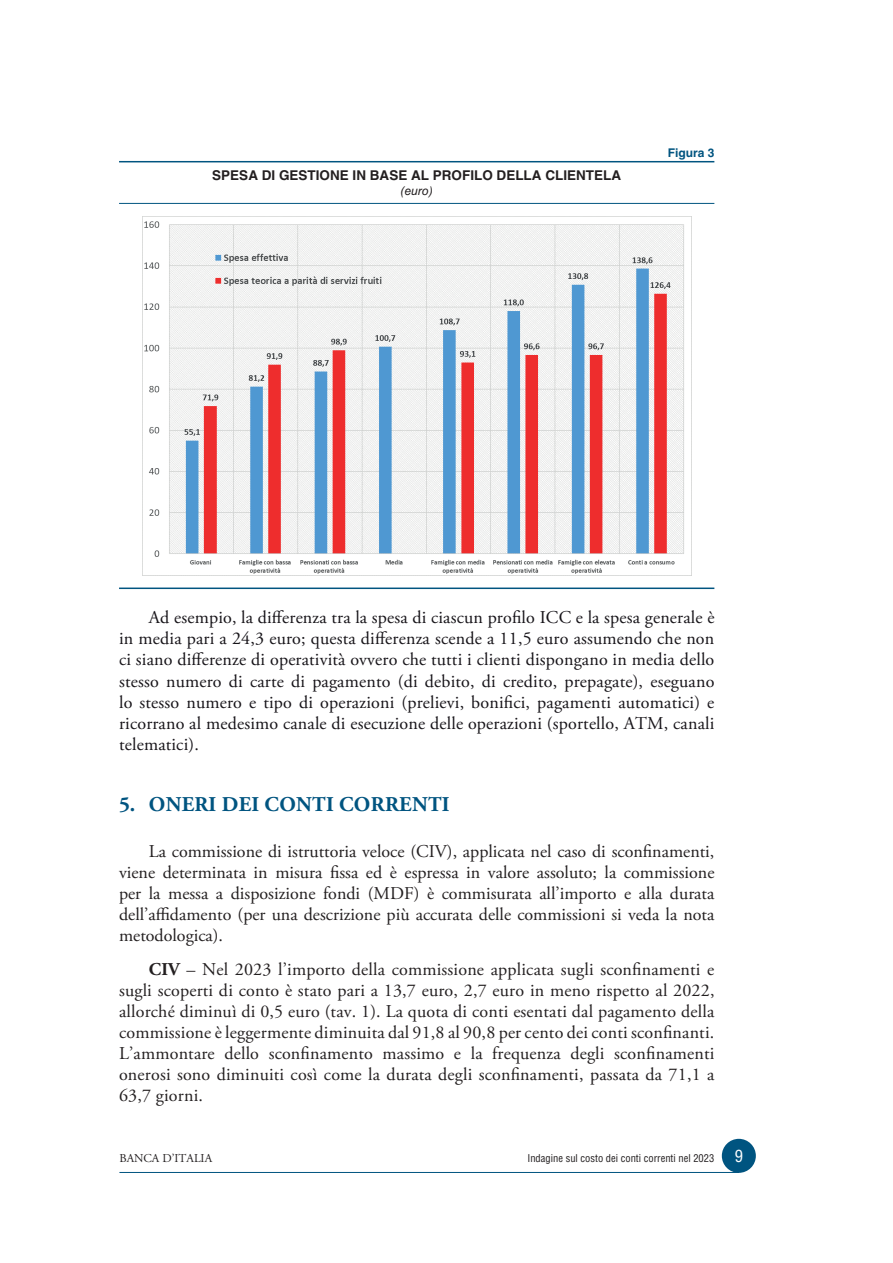
<style>
.page{position:relative;width:893px;height:1263px;background:#fff}
.page>*{position:absolute;margin:0;border:0;box-sizing:border-box;transform-origin:0 0}
.TESTO__Titolo{font:700 21px "Adobe Garamond Pro";letter-spacing:.015em;color:#005480}
.Testo__Paragrafo{font:18px/21px "Adobe Garamond Pro";letter-spacing:.005em;color:#231f20;text-align:justify}
.Testo__Paragrafo-2{font:18px/21px "Adobe Garamond Pro";letter-spacing:.01em;color:#171419;text-align:justify}
.FIGURA__Titolo{font:700 13.5px "Helvetica LT Std";color:#231f20}
.t1{font:12px "Adobe Garamond Pro";color:#231f20}
.FIGURA__numero{font:700 12px "Helvetica LT Std";color:#005480}
.FIGURA__Sottotitolo{font:italic 12px "Helvetica LT Std";color:#231f20}
.t2{font:condensed 10.5px "Helvetica LT Std";color:#231f20}
.s1{font-weight:700}
.s2{font-size:16.5px;color:#fff}
</style>
<div class="page">
<div style="left:722px;top:1139px;width:34px;height:34px;background:#005480;border-radius:50%"></div>
<hr style="left:119px;top:1172px;width:620px;height:1px;background:#005480">
<svg style="left:119px;top:162px;width:595px;height:414px"></svg>
<hr style="left:119px;top:161px;width:595px;height:1px;background:#005480">
<hr style="left:119px;top:203px;width:595px;height:1px;background:#005480">
<hr style="left:119px;top:587px;width:595px;height:2px;background:#005480">
<img style="left:142px;top:216px;width:549px;height:359px">
<p class="FIGURA__Titolo" style="left:212px;top:167px;width:410px">SPESA DI GESTIONE IN BASE AL PROFILO DELLA CLIENTELA</p>
<p class="FIGURA__Sottotitolo" style="left:401px;top:184px;width:34px">(euro)</p>
<p class="FIGURA__numero" style="left:668px;top:146px;width:48px">Figura 3</p>
<p class="Testo__Paragrafo-2" style="left:119px;top:608px;width:597px;text-indent:30px">Ad esempio, la differenza tra la spesa di ciascun profilo ICC e la spesa generale è in media pari a 24,3 euro; questa differenza scende a 11,5 euro assumendo che non ci siano differenze di operatività ovvero che tutti i clienti dispongano in media dello stesso numero di carte di pagamento (di debito, di credito, prepagate), eseguano lo stesso numero e tipo di operazioni (prelievi, bonifici, pagamenti automatici) e ricorrano al medesimo canale di esecuzione delle operazioni (sportello, ATM, canali telematici).</p>
<p class="TESTO__Titolo" style="left:119px;top:792px;width:332px">5. ONERI DEI CONTI CORRENTI</p>
<p class="Testo__Paragrafo" style="left:119px;top:841px;width:597px;text-indent:30px">La commissione di istruttoria veloce (CIV), applicata nel caso di sconfinamenti, viene determinata in misura fissa ed è espressa in valore assoluto; la commissione per la messa a disposizione fondi (MDF) è commisurata all’importo e alla durata dell’affidamento (per una descrizione più accurata delle commissioni si veda la nota metodologica).</p>
<p class="Testo__Paragrafo" style="left:119px;top:959px;width:597px;text-indent:30px"><span class="s1">CIV</span> – Nel 2023 l’importo della commissione applicata sugli sconfinamenti e sugli scoperti di conto è stato pari a 13,7 euro, 2,7 euro in meno rispetto al 2022, allorché diminuì di 0,5 euro (tav. 1). La quota di conti esentati dal pagamento della commissione è leggermente diminuita dal 91,8 al 90,8 per cento dei conti sconfinanti.<br>L’ammontare dello sconfinamento massimo e la frequenza degli sconfinamenti onerosi sono diminuiti così come la durata degli sconfinamenti, passata da 71,1 a 63,7 giorni.</p>
<p class="t1" style="left:119px;top:1151px;width:94px">BANCA D’ITALIA</p>
<p class="t2" style="left:527px;top:1151px;width:217px">Indagine sul costo dei conti correnti nel 2023 <span class="s2">9</span></p>
</div>
